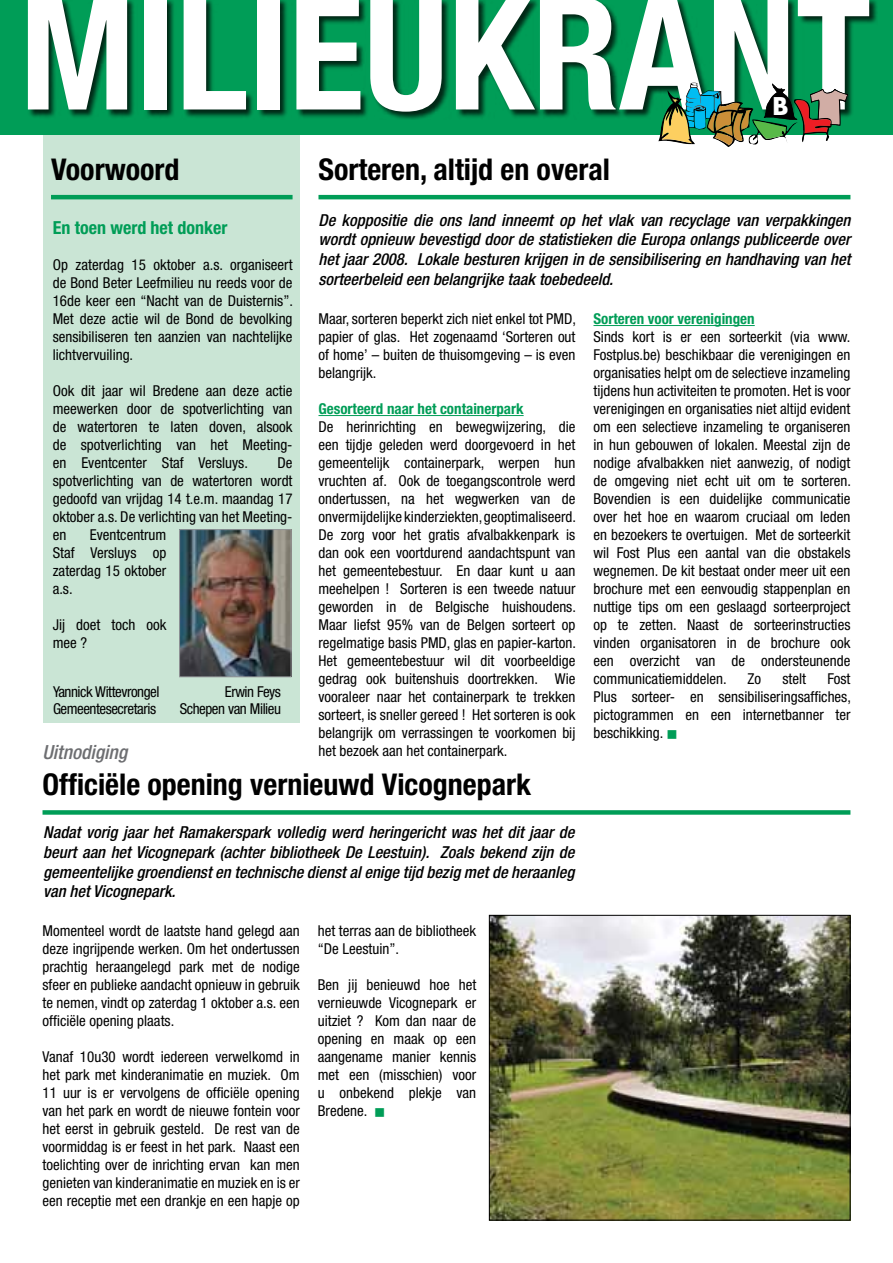
<style>
.page{position:relative;width:893px;height:1263px;background:#fff}
.page>*{position:absolute;margin:0;border:0;box-sizing:border-box;transform-origin:0 0}
.t1{font:700 condensed 156.45px "Helvetica Neue LT Std";color:#fff}
.t2{font:700 condensed 30px "Helvetica Neue LT Std";color:#000}
.t3{font:700 23.85px "Futura";color:#fff}
.t4{font:italic 500 condensed 19.5px "Helvetica Neue LT Std";color:#6d6e71}
.t5{font:700 condensed 18px "Helvetica Neue LT Std";color:#009d57}
.t6{font:italic 500 condensed 16.5px/19.8px "Helvetica Neue LT Std";color:#000;text-align:justify}
.t7{font:condensed 15px/18px "Helvetica Neue LT Std";color:#000;text-align:justify}
.t8{font:condensed 15px "Helvetica Neue LT Std";letter-spacing:-.03em;color:#000}
.t9{font:700 condensed 15px "Helvetica Neue LT Std";color:#009d57}
.s1{color:#009d57}
</style>
<div class="page">
<div style="left:43px;top:131px;width:257px;height:592px;background:#cae5d5"></div>
<div style="left:0;top:0;width:893px;height:135px;background:#009d57"></div>
<div style="left:28px;top:0;width:850px;height:120px;background:#000;opacity:.75"></div>
<svg style="left:658px;top:82px;width:190px;height:65px"></svg>
<hr style="left:51px;top:195px;width:242px;height:4px;background:#009d57">
<hr style="left:318px;top:415px;width:206px;height:1px;background:#009d57">
<hr style="left:593px;top:325px;width:162px;height:1px;background:#009d57">
<img style="left:181px;top:531px;width:108px;height:144px">
<div style="left:179px;top:529px;width:112px;height:148px;border:1px solid #939598"></div>
<div style="left:43px;top:810px;width:807px;height:5px;background:#009d57"></div>
<hr style="left:318px;top:195px;width:532px;height:4px;background:#009d57">
<img style="left:491px;top:917px;width:357px;height:301px">
<div style="left:489px;top:915px;width:361px;height:305px;border:1px solid #000"></div>
<h1 class="t1" style="left:20px;top:-41px;width:190px">Milieukrant</h1>
<h3 class="t3" style="left:772px;top:90px;width:18px">B</h3>
<h2 class="t2" style="left:318px;top:151px;width:293px">Sorteren, altijd en overal</h2>
<p class="t6" style="left:318px;top:210px;width:533px">De koppositie die ons land inneemt op het vlak van recyclage van verpakkingen wordt opnieuw bevestigd door de statistieken die Europa onlangs publiceerde over het jaar 2008. Lokale besturen krijgen in de sensibilisering en handhaving van het sorteerbeleid een belangrijke taak toebedeeld.</p>
<h2 class="t2" style="left:51px;top:151px;width:130px">Voorwoord</h2>
<p class="t5" style="left:53px;top:217px;width:176px">En toen werd het donker</p>
<p class="t7" style="left:53px;top:256px;width:242px">Op zaterdag 15 oktober a.s. organiseert de Bond Beter Leefmilieu nu reeds voor de 16de keer een “Nacht van de Duisternis”.<br>Met deze actie wil de Bond de bevolking sensibiliseren ten aanzien van nachtelijke lichtvervuiling.</p>
<p class="t7" style="left:53px;top:382px;width:241px">Ook dit jaar wil Bredene aan deze actie meewerken door de spotverlichting van de watertoren te laten doven, alsook de spotverlichting van het Meeting&shy;en Eventcenter Staf Versluys.</p>
<p class="t9" style="left:593px;top:310px;width:163px">Sorteren voor verenigingen</p>
<p class="t7" style="left:593px;top:328px;width:259px">Sinds kort is er een sorteerkit (via www.<br>Fostplus.be) beschikbaar die verenigingen en organisaties helpt om de selectieve inzameling tijdens hun activiteiten te promoten. Het is voor verenigingen en organisaties niet altijd evident om een selectieve inzameling te organiseren in hun gebouwen of lokalen. Meestal zijn de nodige afvalbakken niet aanwezig, of nodigt de omgeving niet echt uit om te sorteren.<br>Bovendien is een duidelijke communicatie over het hoe en waarom cruciaal om leden en bezoekers te overtuigen. Met de sorteerkit wil Fost Plus een aantal van die obstakels wegnemen. De kit bestaat onder meer uit een brochure met een eenvoudig stappenplan en nuttige tips om een geslaagd sorteerproject op te zetten. Naast de sorteerinstructies vinden organisatoren in de brochure ook een overzicht van de ondersteunende communicatiemiddelen.</p>
<p class="t7" style="left:318px;top:310px;width:259px">Maar, sorteren beperkt zich niet enkel tot PMD, papier of glas. Het zogenaamd ‘Sorteren out of home’ – buiten de thuisomgeving – is even belangrijk.</p>
<p class="t9" style="left:318px;top:400px;width:207px">Gesorteerd naar het containerpark</p>
<p class="t7" style="left:318px;top:418px;width:259px">De herinrichting en bewegwijzering, die een tijdje geleden werd doorgevoerd in het gemeentelijk containerpark, werpen hun vruchten af. Ook de toegangscontrole werd ondertussen, na het wegwerken van de onvermijdelijke kinderziekten, geoptimaliseerd.<br>De zorg voor het gratis afvalbakkenpark is dan ook een voortdurend aandachtspunt van het gemeentebestuur. En daar kunt u aan meehelpen ! Sorteren is een tweede natuur geworden in de Belgische huishoudens.<br>Maar liefst 95% van de Belgen sorteert op regelmatige basis PMD, glas en papier-karton.<br>Het gemeentebestuur wil dit voorbeeldige gedrag ook buitenshuis doortrekken. Wie vooraleer naar het containerpark te trekken sorteert, is sneller gereed ! Het sorteren is ook belangrijk om verrassingen te voorkomen bij het bezoek aan het containerpark.</p>
<p class="t7" style="left:53px;top:454px;width:241px;text-indent:225px">De spotverlichting van de watertoren wordt gedoofd van vrijdag 14 t.e.m. maandag 17 oktober a.s. De verlichting van het Meeting&shy;en</p>
<p class="t7" style="left:53px;top:526px;width:115px;text-indent:37px">Eventcentrum Staf Versluys op zaterdag 15 oktober a.s.</p>
<p class="t7" style="left:53px;top:616px;width:115px">Jij doet toch ook mee ?</p>
<p class="t7" style="left:593px;top:670px;width:259px;text-indent:234px">Fost Plus sorteer- en sensibiliseringsaffiches, pictogrammen en een internetbanner ter beschikking. <span class="s1">■</span></p>
<p class="t7" style="left:747px;top:670px;width:15px">Zo</p>
<p class="t7" style="left:782px;top:670px;width:25px">stelt</p>
<p class="t8" style="left:53px;top:683px;width:108px">Yannick Wittevrongel</p>
<p class="t8" style="left:225px;top:683px;width:58px">Erwin Feys</p>
<p class="t8" style="left:53px;top:700px;width:105px">Gemeentesecretaris</p>
<p class="t8" style="left:180px;top:700px;width:103px">Schepen van Milieu</p>
<h3 class="t4" style="left:43px;top:741px;width:86px">Uitnodiging</h3>
<h2 class="t2" style="left:43px;top:766px;width:490px">Officiële opening vernieuwd Vicognepark</h2>
<p class="t6" style="left:43px;top:822px;width:533px">Nadat vorig jaar het Ramakerspark volledig werd heringericht was het dit jaar de beurt aan het Vicognepark (achter bibliotheek De Leestuin). Zoals bekend zijn de gemeentelijke groendienst en technische dienst al enige tijd bezig met de heraanleg van het Vicognepark.</p>
<p class="t7" style="left:43px;top:922px;width:259px">Momenteel wordt de laatste hand gelegd aan deze ingrijpende werken. Om het ondertussen prachtig heraangelegd park met de nodige sfeer en publieke aandacht opnieuw in gebruik te nemen, vindt op zaterdag 1 oktober a.s. een officiële opening plaats.</p>
<p class="t7" style="left:43px;top:1048px;width:259px">Vanaf 10u30 wordt iedereen verwelkomd in het park met kinderanimatie en muziek. Om 11 uur is er vervolgens de officiële opening van het park en wordt de nieuwe fontein voor het eerst in gebruik gesteld. De rest van de voormiddag is er feest in het park. Naast een toelichting over de inrichting ervan kan men genieten van kinderanimatie en muziek en is er een receptie met een drankje en een hapje op</p>
<p class="t7" style="left:318px;top:922px;width:160px">het terras aan de bibliotheek “De Leestuin”.</p>
<p class="t7" style="left:318px;top:976px;width:160px">Ben jij benieuwd hoe het vernieuwde Vicognepark er uitziet ? Kom dan naar de opening en maak op een aangename manier kennis met een (misschien) voor u onbekend plekje van Bredene. <span class="s1">■</span></p>
</div>
